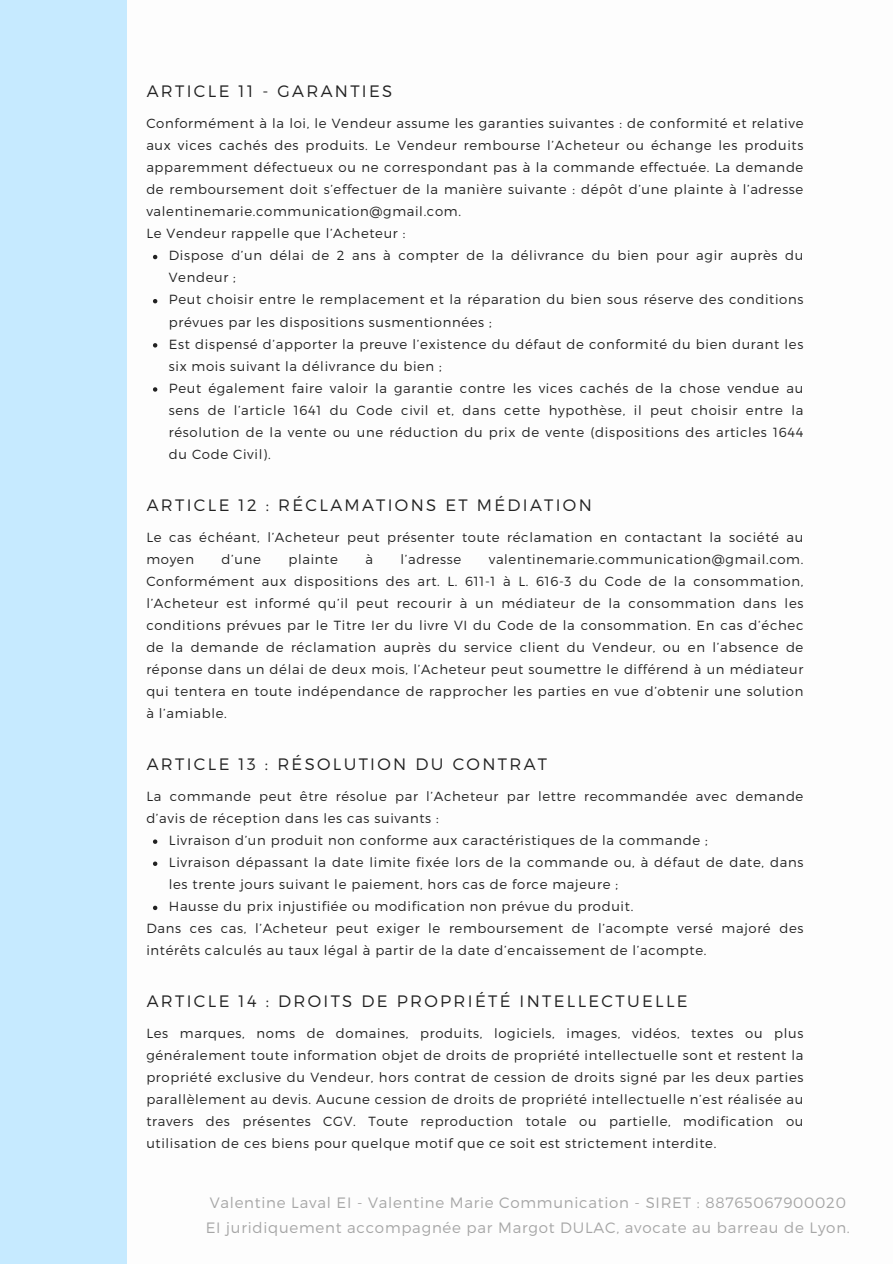
<style>
.page{position:relative;width:893px;height:1264px;background:#fff}
.page>*{position:absolute;margin:0;border:0;box-sizing:border-box;transform-origin:0 0}
.t1{font:300 16.5px "Montserrat";letter-spacing:.14em;color:#222}
.t2{font:300 15px "Montserrat";letter-spacing:.05em;color:#a6a6a6}
.t3{font:300 13.2px/22px "Montserrat";letter-spacing:.05em;color:#222}
</style>
<div class="page">
<div style="left:0;top:0;width:127px;height:1263px;background:#c6eaff"></div>
<svg style="left:153px;top:255px;width:4px;height:4px"></svg>
<svg style="left:153px;top:299px;width:4px;height:4px"></svg>
<svg style="left:153px;top:343px;width:4px;height:4px"></svg>
<svg style="left:153px;top:387px;width:4px;height:4px"></svg>
<svg style="left:153px;top:839px;width:4px;height:4px"></svg>
<svg style="left:153px;top:861px;width:4px;height:5px"></svg>
<svg style="left:153px;top:905px;width:4px;height:5px"></svg>
<p class="t1" style="left:147px;top:81px;width:247px">ARTICLE 11 - GARANTIES</p>
<p class="t3" style="left:146px;top:111px;width:658px;text-align:justify">Conformément à la loi, le Vendeur assume les garanties suivantes : de conformité et relative aux vices cachés des produits. Le Vendeur rembourse l’Acheteur ou échange les produits apparemment défectueux ou ne correspondant pas à la commande effectuée. La demande de remboursement doit s’effectuer de la manière suivante : dépôt d’une plainte à l’adresse valentinemarie.communication@gmail.com.</p>
<p class="t3" style="left:146px;top:222px;width:260px">Le Vendeur rappelle que l’Acheteur :</p>
<p class="t3" style="left:169px;top:244px;width:636px">Dispose d’un délai de 2 ans à compter de la délivrance du bien pour agir auprès du<br>Vendeur ;</p>
<p class="t3" style="left:169px;top:288px;width:636px">Peut choisir entre le remplacement et la réparation du bien sous réserve des conditions prévues par les dispositions susmentionnées ;</p>
<p class="t3" style="left:169px;top:332px;width:636px">Est dispensé d’apporter la preuve l’existence du défaut de conformité du bien durant les six mois suivant la délivrance du bien ;</p>
<p class="t3" style="left:169px;top:376px;width:636px;text-align:justify">Peut également faire valoir la garantie contre les vices cachés de la chose vendue au sens de l’article 1641 du Code civil et, dans cette hypothèse, il peut choisir entre la résolution de la vente ou une réduction du prix de vente (dispositions des articles 1644 du Code Civil).</p>
<p class="t1" style="left:147px;top:494px;width:446px">ARTICLE 12 : RÉCLAMATIONS ET MÉDIATION</p>
<p class="t3" style="left:146px;top:525px;width:658px">Le cas échéant, l’Acheteur peut présenter toute réclamation en contactant la société au moyen</p>
<p class="t3" style="left:221px;top:547px;width:41px">d’une</p>
<p class="t3" style="left:288px;top:547px;width:51px">plainte</p>
<p class="t3" style="left:365px;top:547px;width:9px">à</p>
<p class="t3" style="left:400px;top:547px;width:62px">l’adresse</p>
<p class="t3" style="left:146px;top:547px;width:658px;text-align:justify;text-indent:342px">valentinemarie.communication@gmail.com.<br>Conformément aux dispositions des art. L. 611-1 à L. 616-3 du Code de la consommation, l’Acheteur est informé qu’il peut recourir à un médiateur de la consommation dans les conditions prévues par le Titre Ier du livre VI du Code de la consommation. En cas d’échec de la demande de réclamation auprès du service client du Vendeur, ou en l’absence de réponse dans un délai de deux mois, l’Acheteur peut soumettre le différend à un médiateur qui tentera en toute indépendance de rapprocher les parties en vue d’obtenir une solution à l’amiable.</p>
<p class="t1" style="left:147px;top:753px;width:402px">ARTICLE 13 : RÉSOLUTION DU CONTRAT</p>
<p class="t3" style="left:146px;top:784px;width:658px">La commande peut être résolue par l’Acheteur par lettre recommandée avec demande d’avis de réception dans les cas suivants :</p>
<p class="t3" style="left:169px;top:828px;width:540px">Livraison d’un produit non conforme aux caractéristiques de la commande ;</p>
<p class="t3" style="left:169px;top:850px;width:636px">Livraison dépassant la date limite fixée lors de la commande ou, à défaut de date, dans les trente jours suivant le paiement, hors cas de force majeure ;</p>
<p class="t3" style="left:169px;top:894px;width:466px">Hausse du prix injustifiée ou modification non prévue du produit.</p>
<p class="t3" style="left:146px;top:916px;width:658px">Dans ces cas, l’Acheteur peut exiger le remboursement de l’acompte versé majoré des intérêts calculés au taux légal à partir de la date d’encaissement de l’acompte.</p>
<p class="t1" style="left:147px;top:990px;width:542px">ARTICLE 14 : DROITS DE PROPRIÉTÉ INTELLECTUELLE</p>
<p class="t3" style="left:146px;top:1021px;width:658px;text-align:justify">Les marques, noms de domaines, produits, logiciels, images, vidéos, textes ou plus généralement toute information objet de droits de propriété intellectuelle sont et restent la propriété exclusive du Vendeur, hors contrat de cession de droits signé par les deux parties parallèlement au devis. Aucune cession de droits de propriété intellectuelle n’est réalisée au travers des présentes CGV. Toute reproduction totale ou partielle, modification ou utilisation de ces biens pour quelque motif que ce soit est strictement interdite.</p>
<p class="t2" style="left:210px;top:1192px;width:637px">Valentine Laval EI - Valentine Marie Communication - SIRET : 88765067900020</p>
<p class="t2" style="left:206px;top:1217px;width:645px">EI juridiquement accompagnée par Margot DULAC, avocate au barreau de Lyon.</p>
</div>
